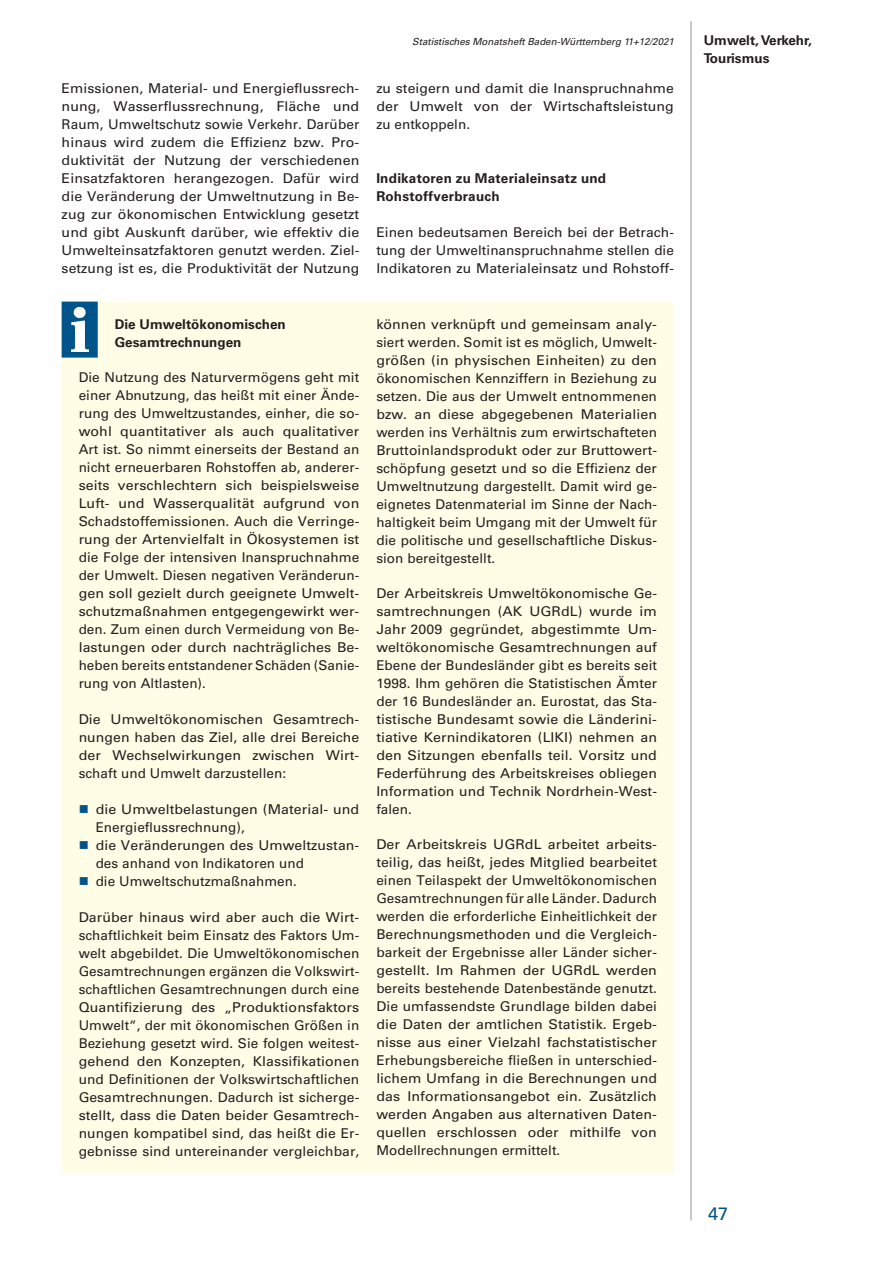
<style>
.page{position:relative;width:893px;height:1263px;background:#fff}
.page>*{position:absolute;margin:0;border:0;box-sizing:border-box;transform-origin:0 0}
.t1{font:18px "Univers";color:#01548a}
.t2{font:13.5px/18px "Univers";letter-spacing:.005em;color:#231f20;text-align:justify;scale:1.05 1}
.t3{font:13.5px/18px "Univers";letter-spacing:.005em;color:#231f20;text-align:justify}
.t4{font:13.5px/18px "Univers";letter-spacing:.005em;color:#231f20;text-align:justify;scale:1.04 1}
.t5{font:700 13.5px/18px "Univers";color:#231f20}
.t6{font:700 13.5px/18px "Univers";letter-spacing:.02em;color:#231f20}
.t7{font:italic 9.75px "Univers";color:#231f20}
</style>
<div class="page">
<hr style="left:691px;top:21px;width:1px;height:1199px;background:#939598">
<div style="left:62px;top:302px;width:612px;height:870px;background:#fffde5"></div>
<div style="left:62px;top:302px;width:36px;height:56px;background:#01548a;border:2px solid #01548a"></div>
<img style="left:71px;top:307px;width:17px;height:44px">
<p class="t7" style="left:412px;top:35px;width:263px">Statistisches Monatsheft Baden-Württemberg 11+12/2021</p>
<p class="t5" style="left:704px;top:31px;width:110px">Umwelt, Verkehr,<br>Tourismus</p>
<p class="t4" style="left:62px;top:79px;width:288px">Emissionen, Material- und Energieflussrech&shy;nung, Wasserflussrechnung, Fläche und Raum, Umweltschutz sowie Verkehr. Darüber hinaus wird zudem die Effizienz bzw. Pro&shy;duktivität der Nutzung der verschiedenen Einsatzfaktoren herangezogen. Dafür wird die Veränderung der Umweltnutzung in Be&shy;zug zur ökonomischen Entwicklung gesetzt und gibt Auskunft darüber, wie effektiv die Umwelteinsatzfaktoren genutzt werden. Ziel&shy;setzung ist es, die Produktivität der Nutzung</p>
<p class="t3" style="left:376px;top:79px;width:299px">zu steigern und damit die Inanspruchnahme der Umwelt von der Wirtschaftsleistung zu entkoppeln.</p>
<p class="t6" style="left:376px;top:169px;width:231px">Indikatoren zu Materialeinsatz und<br>Rohstoffverbrauch</p>
<p class="t3" style="left:376px;top:223px;width:299px">Einen bedeutsamen Bereich bei der Betrach&shy;tung der Umweltinanspruchnahme stellen die Indikatoren zu Materialeinsatz und Rohstoff-</p>
<p class="t5" style="left:115px;top:315px;width:173px">Die Umweltökonomischen<br>Gesamtrechnungen</p>
<p class="t3" style="left:79px;top:368px;width:282px">Die Nutzung des Naturvermögens geht mit einer Abnutzung, das heißt mit einer Ände&shy;rung des Umweltzustandes, einher, die so&shy;wohl quantitativer als auch qualitativer Art ist. So nimmt einerseits der Bestand an nicht erneuerbaren Rohstoffen ab, anderer&shy;seits verschlechtern sich beispielsweise Luft- und Wasserqualität aufgrund von Schadstoffemissionen. Auch die Verringe&shy;rung der Artenvielfalt in Ökosystemen ist die Folge der intensiven Inanspruchnahme der Umwelt. Diesen negativen Veränderun&shy;gen soll gezielt durch geeignete Umwelt&shy;schutzmaßnahmen entgegengewirkt wer&shy;den. Zum einen durch Vermeidung von Be&shy;lastungen oder durch nachträgliches Be&shy;heben bereits entstandener Schäden (Sanie&shy;rung von Altlasten).</p>
<p class="t2" style="left:79px;top:710px;width:269px">Die Umweltökonomischen Gesamtrech&shy;nungen haben das Ziel, alle drei Bereiche der Wechselwirkungen zwischen Wirt&shy;schaft und Umwelt darzustellen:</p>
<p class="t2" style="left:96px;top:800px;width:253px;text-align:left">die Umweltbelastungen (Material- und<br>Energieflussrechnung),<br>die Veränderungen des Umweltzustan&shy;des anhand von Indikatoren und<br>die Umweltschutzmaßnahmen.</p>
<p class="t2" style="left:79px;top:908px;width:269px">Darüber hinaus wird aber auch die Wirt&shy;schaftlichkeit beim Einsatz des Faktors Um&shy;welt abgebildet. Die Umweltökonomischen Gesamtrechnungen ergänzen die Volkswirt&shy;schaftlichen Gesamtrechnungen durch eine Quantifizierung des „Produktionsfaktors Umwelt“, der mit ökonomischen Größen in Beziehung gesetzt wird. Sie folgen weitest&shy;gehend den Konzepten, Klassifikationen und Definitionen der Volkswirtschaftlichen Gesamtrechnungen. Dadurch ist sicherge&shy;stellt, dass die Daten beider Gesamtrech&shy;nungen kompatibel sind, das heißt die Er&shy;gebnisse sind untereinander vergleichbar,</p>
<p class="t2" style="left:376px;top:315px;width:269px">können verknüpft und gemeinsam analy&shy;siert werden. Somit ist es möglich, Umwelt&shy;größen (in physischen Einheiten) zu den ökonomischen Kennziffern in Beziehung zu setzen. Die aus der Umwelt entnommenen bzw. an diese abgegebenen Materialien werden ins Verhältnis zum erwirtschafteten Bruttoinlandsprodukt oder zur Bruttowert&shy;schöpfung gesetzt und so die Effizienz der Umweltnutzung dargestellt. Damit wird ge&shy;eignetes Datenmaterial im Sinne der Nach&shy;haltigkeit beim Umgang mit der Umwelt für die politische und gesellschaftliche Diskus&shy;sion bereitgestellt.</p>
<p class="t3" style="left:376px;top:584px;width:282px">Der Arbeitskreis Umweltökonomische Ge&shy;samtrechnungen (AK UGRdL) wurde im Jahr 2009 gegründet, abgestimmte Um&shy;weltökonomische Gesamtrechnungen auf Ebene der Bundesländer gibt es bereits seit 1998. Ihm gehören die Statistischen Ämter der 16 Bundesländer an. Eurostat, das Sta&shy;tistische Bundesamt sowie die Länderini&shy;tiative Kernindikatoren (LIKI) nehmen an den Sitzungen ebenfalls teil. Vorsitz und Federführung des Arbeitskreises obliegen Information und Technik Nordrhein-West&shy;falen.</p>
<p class="t2" style="left:376px;top:835px;width:269px">Der Arbeitskreis UGRdL arbeitet arbeits&shy;teilig, das heißt, jedes Mitglied bearbeitet einen Teilaspekt der Umweltökonomischen Gesamtrechnungen für alle Länder. Dadurch werden die erforderliche Einheitlichkeit der Berechnungsmethoden und die Vergleich&shy;barkeit der Ergebnisse aller Länder sicher&shy;gestellt. Im Rahmen der UGRdL werden bereits bestehende Datenbestände genutzt.<br>Die umfassendste Grundlage bilden dabei die Daten der amtlichen Statistik. Ergeb&shy;nisse aus einer Vielzahl fachstatistischer Erhebungsbereiche fließen in unterschied&shy;lichem Umfang in die Berechnungen und das Informationsangebot ein. Zusätzlich werden Angaben aus alternativen Daten&shy;quellen erschlossen oder mithilfe von Modellrechnungen ermittelt.</p>
<h1 class="t1" style="left:708px;top:1203px;width:22px">47</h1>
</div>
